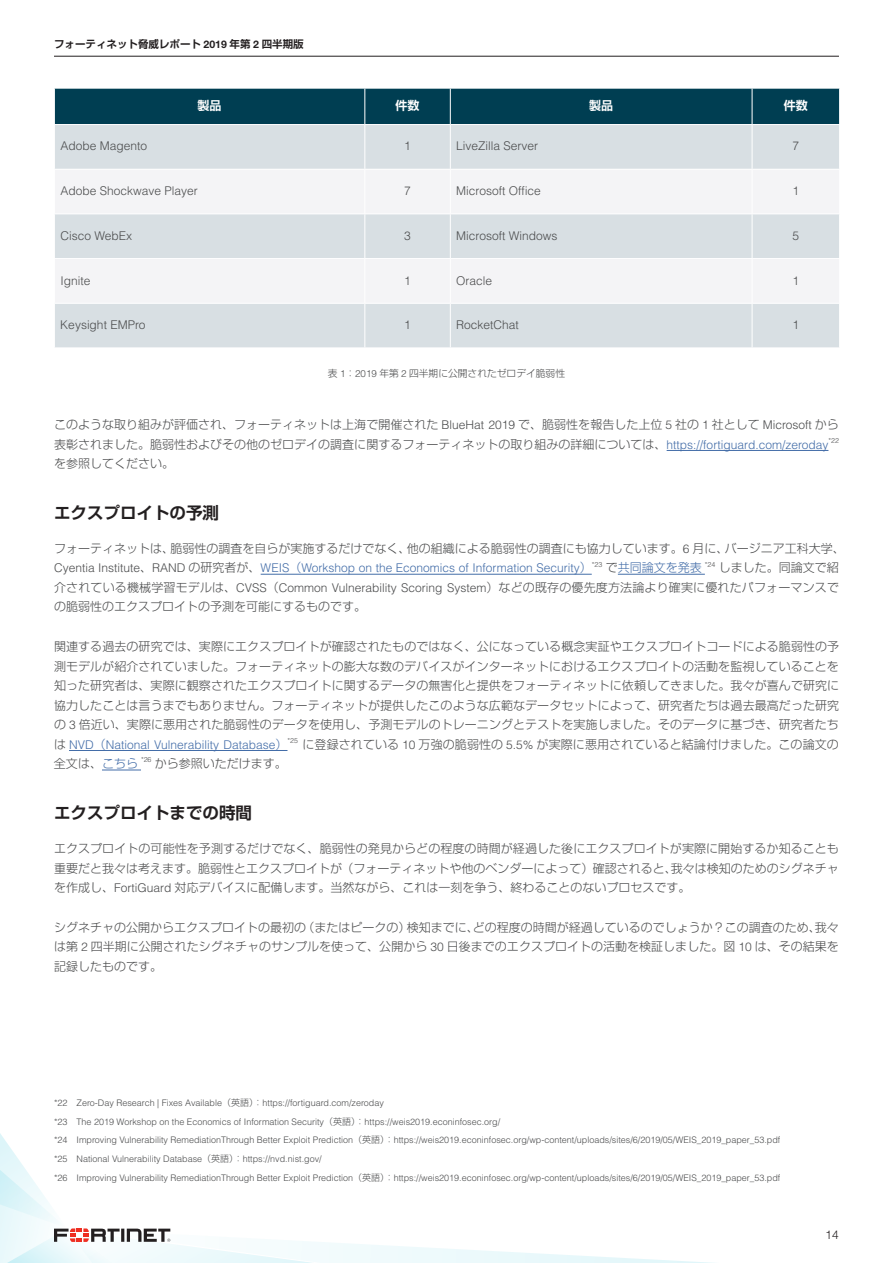
<style>
.page{position:relative;width:893px;height:1263px;background:#fff}
.page>*{position:absolute;margin:0;border:0;box-sizing:border-box;transform-origin:0 0}
.t1{font:700 16.5px "Shin Go Pro De";color:#231f20}
.t2{font:300 12px/19.5px "Shin Go Pro";color:#4b4c4d;text-align:justify}
.t3{font:300 12px "Helvetica";color:#4b4c4d}
.t4{font:300 12px "Helvetica";color:#436da8}
.t5{font:700 12px "Shin Go Pro De";color:#fff}
.t6{font:300 12px "Shin Go Pro";color:#436da8}
.t7{font:300 12px "Helvetica Neue LT Pro";color:#231f20}
.t8{font:700 10.5px "Shin Go Pro De";color:#231f20}
.t9{font:300 9.75px "Shin Go Pro";color:#4b4c4d}
.t10{font:300 9px/18.8px "Helvetica";color:#4b4c4d}
.t11{font:300 7.05px "Helvetica";color:#4b4c4d}
.s1{font-family:"Helvetica Neue"}
.s2{font-family:"Helvetica"}
.s3{font-family:"Helvetica";color:#436da8}
.s4{color:#4b4c4d}
.s5{font-family:"Shin Go Pro";color:#4b4c4d}
.s6{font-family:"Shin Go Pro"}
.s7{color:#436da8}
</style>
<div class="page">
<hr style="left:54px;top:56px;width:785px;height:1px;background:#231f20">
<svg style="left:0;top:1133px;width:713px;height:130px"></svg>
<div style="left:55px;top:89px;width:784px;height:35px;background:#003e52"></div>
<div style="left:55px;top:125px;width:784px;height:222px;background:#d8dfe3"></div>
<svg style="left:55px;top:170px;width:784px;height:133px;fill:#f4f4f6"></svg>
<hr style="left:364px;top:89px;width:1px;height:35px;background:#fff">
<hr style="left:450px;top:89px;width:1px;height:35px;background:#fff">
<hr style="left:752px;top:89px;width:1px;height:35px;background:#fff">
<hr style="left:364px;top:125px;width:1px;height:44px;background:#fff">
<hr style="left:450px;top:125px;width:1px;height:44px;background:#fff">
<hr style="left:752px;top:125px;width:1px;height:44px;background:#fff">
<hr style="left:54px;top:169px;width:311px;height:1px;background:#fff">
<hr style="left:365px;top:169px;width:85px;height:1px;background:#fff">
<hr style="left:364px;top:170px;width:1px;height:43px;background:#fff">
<hr style="left:450px;top:169px;width:302px;height:1px;background:#fff">
<hr style="left:450px;top:170px;width:1px;height:43px;background:#fff">
<hr style="left:752px;top:169px;width:88px;height:1px;background:#fff">
<hr style="left:752px;top:170px;width:1px;height:43px;background:#fff">
<hr style="left:54px;top:213px;width:311px;height:1px;background:#fff">
<hr style="left:365px;top:213px;width:85px;height:1px;background:#fff">
<hr style="left:364px;top:214px;width:1px;height:44px;background:#fff">
<hr style="left:450px;top:213px;width:302px;height:1px;background:#fff">
<hr style="left:450px;top:214px;width:1px;height:44px;background:#fff">
<hr style="left:752px;top:213px;width:88px;height:1px;background:#fff">
<hr style="left:752px;top:214px;width:1px;height:44px;background:#fff">
<hr style="left:364px;top:304px;width:1px;height:43px;background:#fff">
<hr style="left:450px;top:304px;width:1px;height:43px;background:#fff">
<hr style="left:752px;top:304px;width:1px;height:43px;background:#fff">
<hr style="left:54px;top:258px;width:311px;height:1px;background:#fff">
<hr style="left:365px;top:258px;width:85px;height:1px;background:#fff">
<hr style="left:364px;top:259px;width:1px;height:44px;background:#fff">
<hr style="left:450px;top:258px;width:302px;height:1px;background:#fff">
<hr style="left:450px;top:259px;width:1px;height:44px;background:#fff">
<hr style="left:752px;top:258px;width:88px;height:1px;background:#fff">
<hr style="left:752px;top:259px;width:1px;height:44px;background:#fff">
<hr style="left:54px;top:303px;width:311px;height:1px;background:#fff">
<hr style="left:365px;top:303px;width:85px;height:1px;background:#fff">
<hr style="left:450px;top:303px;width:302px;height:1px;background:#fff">
<hr style="left:752px;top:303px;width:88px;height:1px;background:#fff">
<hr style="left:667px;top:450px;width:161px;height:1px;background:#436da8">
<hr style="left:261px;top:574px;width:331px;height:1px;background:#436da8">
<hr style="left:618px;top:574px;width:87px;height:1px;background:#436da8">
<hr style="left:69px;top:750px;width:218px;height:1px;background:#436da8">
<hr style="left:102px;top:770px;width:39px;height:1px;background:#436da8">
<p class="t8" style="left:54px;top:35px;width:251px">フォーティネット脅威レポート <span class="s1">2019</span> 年第 <span class="s1">2</span> 四半期版</p>
<p class="t5" style="left:198px;top:95px;width:25px">製品</p>
<p class="t5" style="left:396px;top:95px;width:25px">件数</p>
<p class="t5" style="left:589px;top:95px;width:25px">製品</p>
<p class="t5" style="left:784px;top:95px;width:25px">件数</p>
<p class="t3" style="left:60px;top:139px;width:88px">Adobe Magento</p>
<p class="t3" style="left:404px;top:139px;width:8px">1</p>
<p class="t3" style="left:456px;top:139px;width:84px">LiveZilla Server</p>
<p class="t3" style="left:792px;top:139px;width:8px">7</p>
<p class="t3" style="left:60px;top:183px;width:139px">Adobe Shockwave Player</p>
<p class="t3" style="left:404px;top:183px;width:8px">7</p>
<p class="t3" style="left:456px;top:183px;width:86px">Microsoft Office</p>
<p class="t3" style="left:792px;top:183px;width:8px">1</p>
<p class="t3" style="left:60px;top:228px;width:73px">Cisco WebEx</p>
<p class="t3" style="left:404px;top:228px;width:8px">3</p>
<p class="t3" style="left:456px;top:228px;width:103px">Microsoft Windows</p>
<p class="t3" style="left:792px;top:228px;width:8px">5</p>
<p class="t3" style="left:60px;top:273px;width:32px">Ignite</p>
<p class="t3" style="left:404px;top:273px;width:8px">1</p>
<p class="t3" style="left:456px;top:273px;width:38px">Oracle</p>
<p class="t3" style="left:792px;top:273px;width:8px">1</p>
<p class="t3" style="left:60px;top:317px;width:87px">Keysight EMPro</p>
<p class="t3" style="left:404px;top:317px;width:8px">1</p>
<p class="t3" style="left:456px;top:317px;width:64px">RocketChat</p>
<p class="t3" style="left:792px;top:317px;width:8px">1</p>
<p class="t9" style="left:328px;top:365px;width:239px">表 <span class="s2">1</span>：<span class="s2">2019</span> 年第 <span class="s2">2</span> 四半期に公開されたゼロデイ脆弱性</p>
<p class="t2" style="left:54px;top:413px;width:786px">このような取り組みが評価され、フォーティネットは上海で開催された <span class="s2">BlueHat 2019</span> で、脆弱性を報告した上位 <span class="s2">5</span> 社の <span class="s2">1</span> 社として <span class="s2">Microsoft</span> から表彰されました。脆弱性およびその他のゼロデイの調査に関するフォーティネットの取り組みの詳細については、<span class="s3">https://fortiguard.com/zeroday</span></p>
<p class="t11" style="left:828px;top:436px;width:12px">*22</p>
<p class="t2" style="left:54px;top:452px;width:121px">を参照してください。</p>
<h1 class="t1" style="left:54px;top:499px;width:166px">エクスプロイトの予測</h1>
<p class="t2" style="left:54px;top:537px;width:792px">フォーティネットは、脆弱性の調査を自らが実施するだけでなく、他の組織による脆弱性の調査にも協力しています。<span class="s2">6</span> 月に、バージニア工科大学、</p>
<p class="t4" style="left:54px;top:561px;width:539px"><span class="s4">Cyentia Institute</span><span class="s5">、</span><span class="s4">RAND</span> <span class="s5">の研究者が、</span>WEIS<span class="s6">（</span>Workshop on the Economics of Information Security<span class="s6">）</span></p>
<p class="t11" style="left:592px;top:560px;width:12px">*23</p>
<p class="t6" style="left:606px;top:558px;width:97px"><span class="s4">で</span>共同論文を発表</p>
<p class="t11" style="left:705px;top:560px;width:12px">*24</p>
<p class="t2" style="left:54px;top:557px;width:787px;text-indent:665px">しました。同論文で紹介されている機械学習モデルは、<span class="s2">CVSS</span>（<span class="s2">Common Vulnerability Scoring System</span>）などの既存の優先度方法論より確実に優れたパフォーマンスでの脆弱性のエクスプロイトの予測を可能にするものです。</p>
<p class="t2" style="left:54px;top:635px;width:787px">関連する過去の研究では、実際にエクスプロイトが確認されたものではなく、公になっている概念実証やエクスプロイトコードによる脆弱性の予測モデルが紹介されていました。フォーティネットの膨大な数のデバイスがインターネットにおけるエクスプロイトの活動を監視していることを知った研究者は、実際に観察されたエクスプロイトに関するデータの無害化と提供をフォーティネットに依頼してきました。我々が喜んで研究に協力したことは言うまでもありません。フォーティネットが提供したこのような広範なデータセットによって、研究者たちは過去最高だった研究の <span class="s2">3</span> 倍近い、実際に悪用された脆弱性のデータを使用し、予測モデルのトレーニングとテストを実施しました。そのデータに基づき、研究者たち</p>
<p class="t4" style="left:54px;top:737px;width:235px"><span class="s5">は</span> NVD<span class="s6">（</span>National Vulnerability Database<span class="s6">）</span></p>
<p class="t11" style="left:287px;top:736px;width:12px">*25</p>
<p class="t2" style="left:303px;top:733px;width:538px">に登録されている <span class="s2">10</span> 万強の脆弱性の <span class="s2">5.5%</span> が実際に悪用されていると結論付けました。この論文の</p>
<p class="t2" style="left:54px;top:752px;width:85px">全文は、<span class="s7">こちら</span></p>
<p class="t11" style="left:141px;top:755px;width:12px">*26</p>
<p class="t2" style="left:155px;top:752px;width:134px">から参照いただけます。</p>
<h1 class="t1" style="left:54px;top:799px;width:200px">エクスプロイトまでの時間</h1>
<p class="t2" style="left:54px;top:837px;width:786px">エクスプロイトの可能性を予測するだけでなく、脆弱性の発見からどの程度の時間が経過した後にエクスプロイトが実際に開始するか知ることも重要だと我々は考えます。脆弱性とエクスプロイトが（フォーティネットや他のベンダーによって）確認されると、我々は検知のためのシグネチャを作成し、<span class="s2">FortiGuard</span> 対応デバイスに配備します。当然ながら、これは一刻を争う、終わることのないプロセスです。</p>
<p class="t2" style="left:54px;top:916px;width:786px">シグネチャの公開からエクスプロイトの最初の（またはピークの）検知までに、どの程度の時間が経過しているのでしょうか？この調査のため、我々は第 <span class="s2">2</span> 四半期に公開されたシグネチャのサンプルを使って、公開から <span class="s2">30</span> 日後までのエクスプロイトの活動を検証しました。図 <span class="s2">10</span> は、その結果を記録したものです。</p>
<p class="t10" style="left:54px;top:1093px;width:728px">*22 Zero-Day Research | Fixes Available<span class="s6">（英語）：</span>https://fortiguard.com/zeroday<br>*23 The 2019 Workshop on the Economics of Information Security<span class="s6">（英語）：</span>https://weis2019.econinfosec.org/<br>*24 Improving Vulnerability RemediationThrough Better Exploit Prediction<span class="s6">（英語）：</span>https://weis2019.econinfosec.org/wp-content/uploads/sites/6/2019/05/WEIS_2019_paper_53.pdf *25 National Vulnerability Database<span class="s6">（英語）：</span>https://nvd.nist.gov/<br>*26 Improving Vulnerability RemediationThrough Better Exploit Prediction<span class="s6">（英語）：</span>https://weis2019.econinfosec.org/wp-content/uploads/sites/6/2019/05/WEIS_2019_paper_53.pdf</p>
<p class="t7" style="left:826px;top:1228px;width:15px">14</p>
</div>
